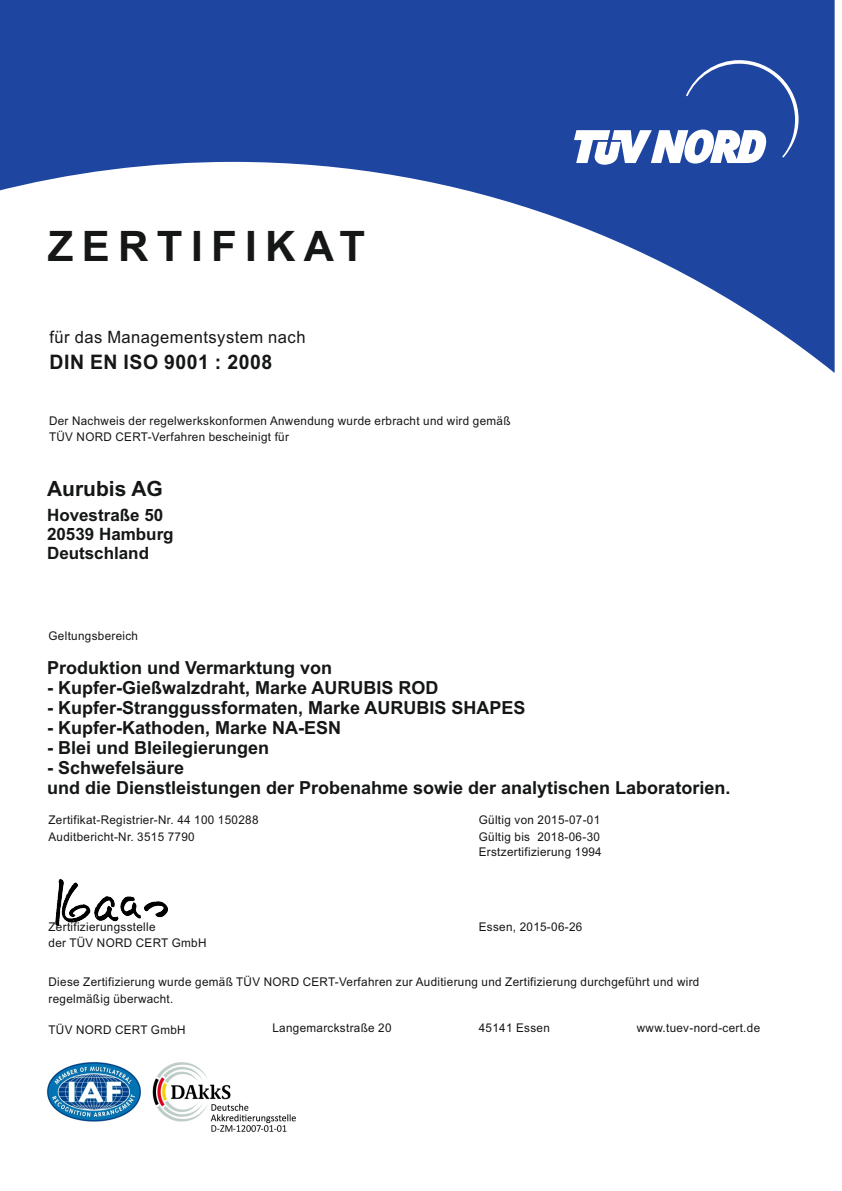
<style>
.page{position:relative;width:842px;height:1191px;background:#fff}
.page>*{position:absolute;margin:0;border:0;box-sizing:border-box;transform-origin:0 0}
.t1{font:700 42px "Arial";letter-spacing:.2em;color:#151616}
.t2{font:700 21px "Arial";color:#151616}
.t3{font:700 20px "Arial";letter-spacing:.03em;color:#151616}
.t4{font:700 18px/20.1px "Arial";color:#151616}
.t5{font:700 17px/19px "Arial";color:#151616}
.t6{font:17px "Arial";letter-spacing:.03em;color:#151616}
.t7{font:12px/16.1px "Arial";letter-spacing:.03em;color:#151616}
</style>
<div class="page">
<img style="left:55px;top:879px;width:113px;height:48px">
<img style="left:46px;top:1062px;width:250px;height:70px">
<svg style="left:0;top:0;width:835px;height:373px;fill:#1e46a1"></svg>
<svg style="left:574px;top:60px;width:232px;height:105px"></svg>
<h1 class="t1" style="left:48px;top:230px;width:319px">ZERTIFIKAT</h1>
<h3 class="t6" style="left:49px;top:331px;width:258px">für das Managementsystem nach</h3>
<h3 class="t3" style="left:49px;top:354px;width:224px">DIN EN ISO 9001 : 2008</h3>
<p class="t7" style="left:49px;top:413px;width:463px">Der Nachweis der regelwerkskonformen Anwendung wurde erbracht und wird gemäß<br>TÜV NORD CERT-Verfahren bescheinigt für</p>
<h2 class="t2" style="left:47px;top:480px;width:117px">Aurubis AG</h2>
<h3 class="t5" style="left:47px;top:507px;width:128px">Hovestraße 50<br>20539 Hamburg<br>Deutschland</h3>
<p class="t7" style="left:49px;top:629px;width:91px">Geltungsbereich</p>
<h3 class="t4" style="left:47px;top:659px;width:287px">Produktion und Vermarktung von</h3>
<h3 class="t4" style="left:47px;top:679px;width:393px">- Kupfer-Gießwalzdraht, Marke AURUBIS ROD</h3>
<h3 class="t4" style="left:47px;top:699px;width:480px">- Kupfer-Stranggussformaten, Marke AURUBIS SHAPES</h3>
<h3 class="t4" style="left:47px;top:719px;width:296px">- Kupfer-Kathoden, Marke NA-ESN</h3>
<h3 class="t4" style="left:47px;top:739px;width:224px">- Blei und Bleilegierungen</h3>
<h3 class="t4" style="left:47px;top:759px;width:685px">- Schwefelsäure<br>und die Dienstleistungen der Probenahme sowie der analytischen Laboratorien.</h3>
<p class="t7" style="left:49px;top:813px;width:211px">Zertifikat-Registrier-Nr. 44 100 150288<br>Auditbericht-Nr. 3515 7790</p>
<p class="t7" style="left:479px;top:813px;width:123px">Gültig von 2015-07-01</p>
<p class="t7" style="left:479px;top:829px;width:123px">Gültig bis 2018-06-30</p>
<p class="t7" style="left:479px;top:845px;width:124px">Erstzertifizierung 1994</p>
<p class="t7" style="left:49px;top:920px;width:109px">Zertifizierungsstelle</p>
<p class="t7" style="left:479px;top:920px;width:105px">Essen, 2015-06-26</p>
<p class="t7" style="left:49px;top:936px;width:159px">der TÜV NORD CERT GmbH</p>
<p class="t7" style="left:49px;top:975px;width:652px">Diese Zertifizierung wurde gemäß TÜV NORD CERT-Verfahren zur Auditierung und Zertifizierung durchgeführt und wird regelmäßig überwacht.</p>
<p class="t7" style="left:49px;top:1022px;width:139px">TÜV NORD CERT GmbH</p>
<p class="t7" style="left:272px;top:1020px;width:121px">Langemarckstraße 20</p>
<p class="t7" style="left:479px;top:1020px;width:73px">45141 Essen</p>
<p class="t7" style="left:637px;top:1020px;width:125px">www.tuev-nord-cert.de</p>
</div>
